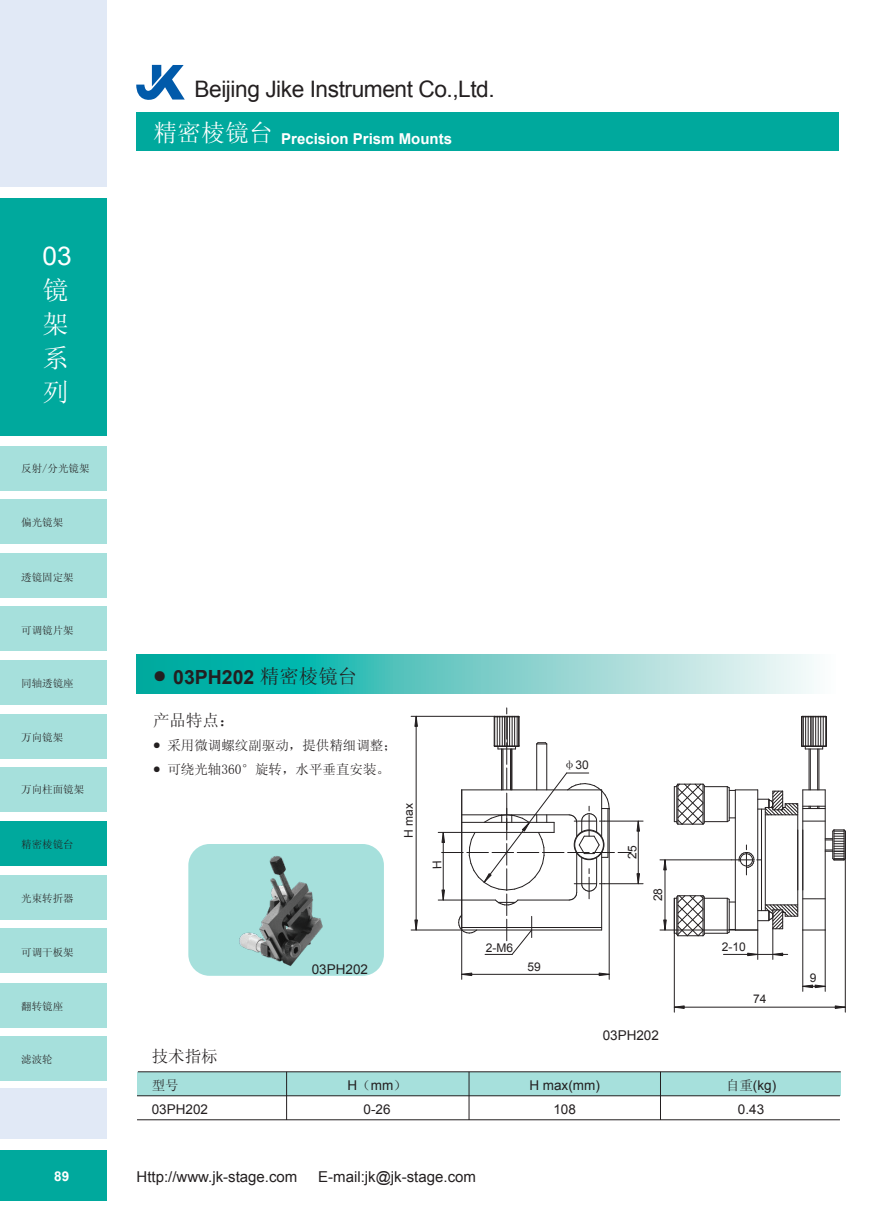
<style>
.page{position:relative;width:893px;height:1212px;background:#fff}
.page>*{position:absolute;margin:0;border:0;box-sizing:border-box;transform-origin:0 0}
.t1{font:25.8px/34px "H Yb 1 gj";color:#fff;text-align:justify}
.t2{font:25.8px "Arial";color:#fff}
.t3{font:22.65px "Arial";letter-spacing:-.02em;color:#231f20}
.t4{font:700 19.5px "Arial";color:#231f20}
.t5{font:16.5px "H Yb 1 gj";color:#231f20}
.t6{font:15px "Arial";color:#231f20}
.t7{font:700 15px "Arial";color:#fff}
.t8{font:13.5px/23.9px "Arial";color:#231f20;text-align:center}
.t9{font:13.5px "H Yb 1 gj";color:#231f20}
.t10{font:700 13.5px "Arial";color:#fff}
.t11{font:12px "Arial";color:#231f20}
.t12{font:10.5px "H Ye 3 gj";color:#231f20}
.s1{font-family:"H Yb 1 gj";font-weight:400}
.s2{font-family:"H Yb 1 gj"}
</style>
<div class="page">
<div style="left:137px;top:1072px;width:704px;height:24px;background:#a6e0dc"></div>
<hr style="left:138px;top:1071px;width:703px;height:1px;background:#231f20">
<hr style="left:137px;top:1095px;width:703px;height:1px;background:#231f20">
<hr style="left:137px;top:1119px;width:703px;height:1px;background:#231f20">
<hr style="left:286px;top:1072px;width:1px;height:48px;background:#231f20">
<hr style="left:469px;top:1072px;width:1px;height:48px;background:#231f20">
<hr style="left:660px;top:1072px;width:1px;height:48px;background:#231f20">
<div style="left:0;top:0;width:106px;height:191px;background:#e1e9f6"></div>
<div style="left:0;top:1088px;width:106px;height:124px;background:#e1e9f6"></div>
<div style="left:0;top:197px;width:106px;height:239px;background:#00a99d"></div>
<div style="left:0;top:446px;width:106px;height:44px;background:#a6e0dc"></div>
<div style="left:0;top:500px;width:106px;height:44px;background:#a6e0dc"></div>
<div style="left:0;top:553px;width:106px;height:44px;background:#a6e0dc"></div>
<div style="left:0;top:607px;width:106px;height:44px;background:#a6e0dc"></div>
<div style="left:0;top:660px;width:106px;height:44px;background:#a6e0dc"></div>
<div style="left:0;top:714px;width:106px;height:44px;background:#a6e0dc"></div>
<div style="left:0;top:767px;width:106px;height:45px;background:#a6e0dc"></div>
<div style="left:0;top:822px;width:106px;height:44px;background:#00a99d"></div>
<div style="left:0;top:875px;width:106px;height:44px;background:#a6e0dc"></div>
<div style="left:0;top:929px;width:106px;height:44px;background:#a6e0dc"></div>
<div style="left:0;top:983px;width:106px;height:44px;background:#a6e0dc"></div>
<div style="left:0;top:1036px;width:106px;height:44px;background:#a6e0dc"></div>
<div style="left:0;top:1149px;width:106px;height:53px;background:#00a99d"></div>
<div style="left:0;top:1139px;width:106px;height:10px;background:#fff"></div>
<div style="left:0;top:1202px;width:106px;height:10px;background:#fff"></div>
<div style="left:0;top:188px;width:106px;height:10px;background:#fff"></div>
<div style="left:136px;top:112px;width:702px;height:39px;background:#00a99d"></div>
<div style="left:188px;top:844px;width:196px;height:132px;background:#a6e0dc;border-radius:21px"></div>
<svg style="left:136px;top:654px;width:678px;height:39px;background:#6bccc7"></svg>
<svg style="left:136px;top:65px;width:49px;height:35px"></svg>
<img style="left:239px;top:856px;width:84px;height:110px">
<hr style="left:416px;top:716px;width:1px;height:214px;background:#231f20">
<svg style="left:414px;top:715px;width:4px;height:12px"></svg>
<svg style="left:414px;top:919px;width:4px;height:11px"></svg>
<hr style="left:411px;top:716px;width:84px;height:1px;background:#231f20">
<hr style="left:411px;top:930px;width:51px;height:1px;background:#231f20">
<hr style="left:462px;top:974px;width:147px;height:1px;background:#231f20">
<svg style="left:599px;top:973px;width:10px;height:3px"></svg>
<svg style="left:462px;top:973px;width:10px;height:3px"></svg>
<hr style="left:609px;top:809px;width:1px;height:170px;background:#231f20">
<hr style="left:461px;top:790px;width:1px;height:189px;background:#231f20">
<hr style="left:757px;top:790px;width:1px;height:140px;background:#231f20">
<hr style="left:735px;top:790px;width:1px;height:140px;background:#231f20">
<hr style="left:797px;top:830px;width:1px;height:80px;background:#231f20">
<hr style="left:802px;top:830px;width:1px;height:100px;background:#231f20">
<hr style="left:825px;top:790px;width:1px;height:140px;background:#231f20">
<hr style="left:809px;top:749px;width:1px;height:41px;background:#231f20">
<hr style="left:810px;top:749px;width:1px;height:41px;background:#231f20">
<hr style="left:817px;top:749px;width:1px;height:41px;background:#231f20">
<hr style="left:819px;top:749px;width:1px;height:41px;background:#231f20">
<svg style="left:674px;top:783px;width:172px;height:92px"></svg>
<hr style="left:674px;top:1007px;width:171px;height:1px;background:#231f20">
<svg style="left:835px;top:1005px;width:10px;height:4px"></svg>
<svg style="left:673px;top:1005px;width:12px;height:4px"></svg>
<hr style="left:845px;top:831px;width:1px;height:181px;background:#231f20">
<hr style="left:674px;top:898px;width:1px;height:114px;background:#231f20">
<svg style="left:803px;top:985px;width:22px;height:3px"></svg>
<hr style="left:825px;top:930px;width:1px;height:61px;background:#231f20">
<hr style="left:802px;top:930px;width:1px;height:61px;background:#231f20">
<hr style="left:765px;top:807px;width:1px;height:103px;background:#231f20">
<hr style="left:761px;top:809px;width:1px;height:101px;background:#231f20">
<svg style="left:674px;top:895px;width:151px;height:64px"></svg>
<hr style="left:665px;top:860px;width:1px;height:70px;background:#231f20">
<svg style="left:663px;top:860px;width:4px;height:10px"></svg>
<svg style="left:663px;top:919px;width:4px;height:11px"></svg>
<hr style="left:660px;top:859px;width:71px;height:1px;background:#231f20">
<hr style="left:660px;top:930px;width:75px;height:1px;background:#231f20">
<svg style="left:801px;top:716px;width:26px;height:34px"></svg>
<hr style="left:638px;top:821px;width:1px;height:63px;background:#231f20">
<svg style="left:637px;top:820px;width:3px;height:11px"></svg>
<svg style="left:637px;top:873px;width:3px;height:12px"></svg>
<hr style="left:604px;top:821px;width:39px;height:1px;background:#231f20">
<hr style="left:604px;top:883px;width:39px;height:1px;background:#231f20">
<svg style="left:433px;top:708px;width:198px;height:247px"></svg>
<h1 class="t2" style="left:43px;top:239px;width:31px">03</h1>
<h1 class="t1" style="left:43px;top:273px;width:28px">镜架系列</h1>
<p class="t12" style="left:21px;top:463px;width:70px">反射/分光镜架</p>
<p class="t12" style="left:21px;top:517px;width:44px">偏光镜架</p>
<p class="t12" style="left:21px;top:572px;width:54px">透镜固定架</p>
<p class="t12" style="left:21px;top:625px;width:54px">可调镜片架</p>
<p class="t12" style="left:21px;top:678px;width:54px">同轴透镜座</p>
<p class="t12" style="left:21px;top:732px;width:44px">万向镜架</p>
<p class="t12" style="left:21px;top:784px;width:65px">万向柱面镜架</p>
<p class="t12" style="left:21px;top:839px;width:54px">精密棱镜台</p>
<p class="t12" style="left:21px;top:893px;width:54px">光束转折器</p>
<p class="t12" style="left:21px;top:946px;width:54px">可调干板架</p>
<p class="t12" style="left:21px;top:1001px;width:44px">翻转镜座</p>
<p class="t12" style="left:21px;top:1054px;width:33px">滤波轮</p>
<p class="t10" style="left:54px;top:1167px;width:17px">89</p>
<h2 class="t3" style="left:195px;top:74px;width:302px">Beijing Jike Instrument Co.,Ltd.</h2>
<h3 class="t7" style="left:153px;top:129px;width:300px"><sup>精密棱镜台</sup> Precision Prism Mounts</h3>
<h3 class="t4" style="left:153px;top:664px;width:206px"><sup>●</sup> 03PH202 <span class="s1">精密棱镜台</span></h3>
<h3 class="t5" style="left:153px;top:712px;width:84px">产品特点：</h3>
<p class="t9" style="left:153px;top:738px;width:245px"><sup>●</sup> 采用微调螺纹副驱动，提供精细调整；</p>
<p class="t9" style="left:153px;top:762px;width:239px"><sup>●</sup> 可绕光轴360°旋转，水平垂直安装。</p>
<p class="t11" style="left:401px;top:838px;width:36px;rotate:-90deg">H max</p>
<p class="t8" style="left:312px;top:957px;width:58px">03PH202</p>
<p class="t11" style="left:564px;top:757px;width:27px"><span class="s2">φ</span>30</p>
<p class="t11" style="left:486px;top:940px;width:29px">2-M6</p>
<p class="t11" style="left:528px;top:959px;width:15px">59</p>
<p class="t11" style="left:624px;top:859px;width:15px;rotate:-90deg">25</p>
<p class="t11" style="left:650px;top:901px;width:15px;rotate:-90deg">28</p>
<p class="t8" style="left:603px;top:1023px;width:58px">03PH202</p>
<p class="t11" style="left:722px;top:939px;width:26px">2-10</p>
<p class="t11" style="left:753px;top:990px;width:15px">74</p>
<h3 class="t5" style="left:152px;top:1048px;width:67px">技术指标</h3>
<p class="t9" style="left:152px;top:1078px;width:28px">型号</p>
<p class="t8" style="left:152px;top:1097px;width:58px">03PH202</p>
<p class="t8" style="left:348px;top:1073px;width:61px">H<span class="s2">（</span>mm<span class="s2">）<br></span>0-26</p>
<p class="t8" style="left:726px;top:1073px;width:52px"><span class="s2">自重</span>(kg)<br>0.43</p>
<p class="t8" style="left:529px;top:1073px;width:72px">H max(mm)<br>108</p>
<h3 class="t6" style="left:136px;top:1166px;width:162px">Http://www.jk-stage.com</h3>
<h3 class="t6" style="left:318px;top:1166px;width:159px">E-mail:jk@jk-stage.com</h3>
<p class="t11" style="left:810px;top:970px;width:8px">9</p>
</div>
